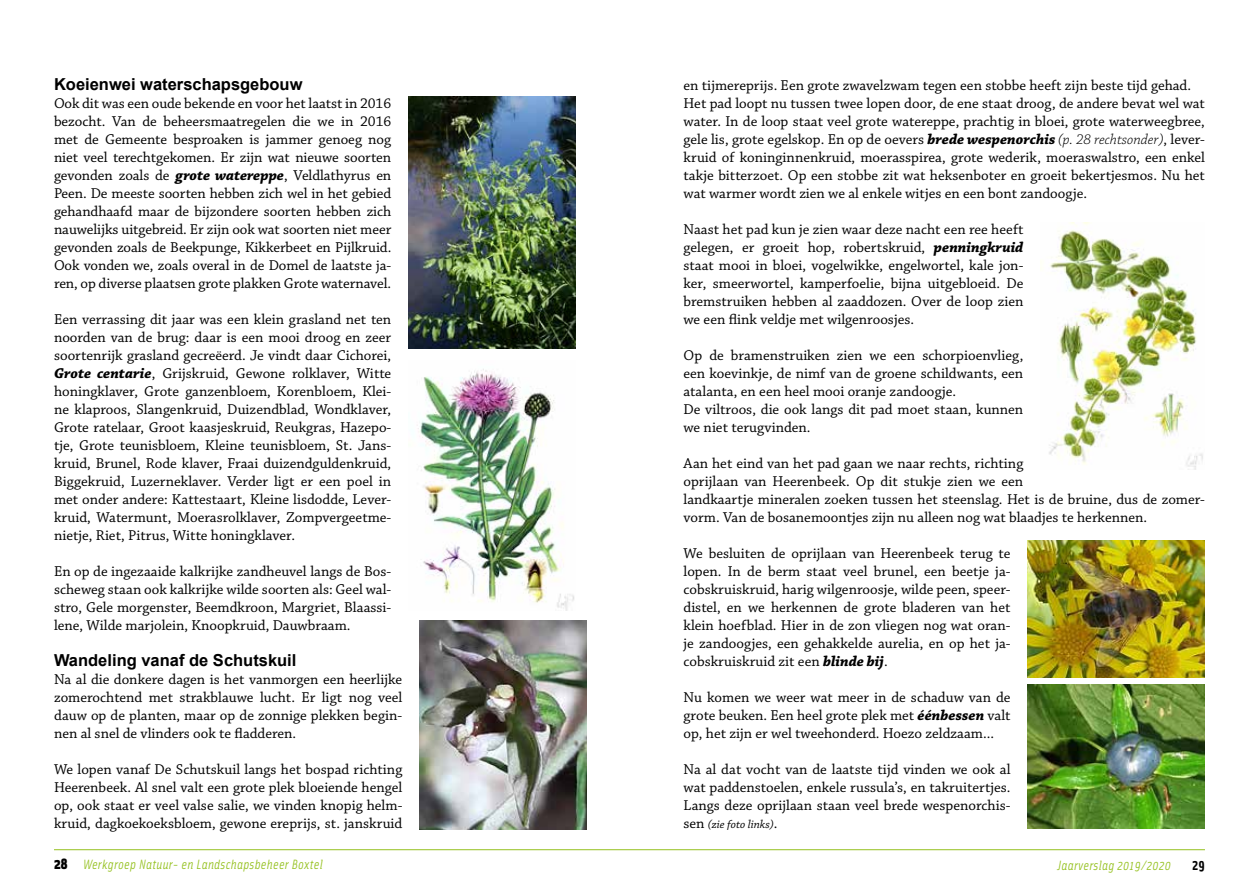
<style>
.page{position:relative;width:1259px;height:893px;background:#fff}
.page>*{position:absolute;margin:0;border:0;box-sizing:border-box;transform-origin:0 0}
.t1{font:700 16.5px "Arial";color:#000}
.t2{font:15px/18px "Chaparral Pro";color:#000;text-align:justify}
.t3{font:700 15px "Solex OT";color:#000}
.t4{font:italic 13.5px "Solex OT";letter-spacing:.02em;color:#95c11f}
.t5{font:italic 12px "Chaparral Pro";color:#000}
.s1{font-weight:700;font-style:italic}
.s2{font-weight:300;font-style:italic}
.s3{font-style:normal;font-size:15px}
.s4{font-weight:900;font-style:normal;font-size:15px;color:#000}
</style>
<div class="page">
<hr style="left:54px;top:849px;width:1151px;height:1px;background:#95c11f">
<img style="left:408px;top:96px;width:167px;height:253px">
<img style="left:417px;top:369px;width:157px;height:242px">
<img style="left:419px;top:621px;width:167px;height:208px">
<img style="left:1049px;top:222px;width:154px;height:247px">
<img style="left:1027px;top:540px;width:178px;height:138px">
<img style="left:1027px;top:685px;width:178px;height:143px">
<p class="t1" style="left:54px;top:73px;width:250px">Koeienwei waterschapsgebouw</p>
<p class="t2" style="left:54px;top:95px;width:339px">Ook dit was een oude bekende en voor het laatst in 2016 bezocht. Van de beheersmaatregelen die we in 2016 met de Gemeente besproaken is jammer genoeg nog niet veel terechtgekomen. Er zijn wat nieuwe soorten gevonden zoals de <span class="s1">grote watereppe</span>, Veldlathyrus en Peen. De meeste soorten hebben zich wel in het gebied gehandhaafd maar de bijzondere soorten hebben zich nauwelijks uitgebreid. Er zijn ook wat soorten niet meer gevonden zoals de Beekpunge, Kikkerbeet en Pijlkruid.<br>Ook vonden we, zoals overal in de Domel de laatste ja&shy;ren, op diverse plaatsen grote plakken Grote waternavel.</p>
<p class="t2" style="left:54px;top:311px;width:339px">Een verrassing dit jaar was een klein grasland net ten noorden van de brug: daar is een mooi droog en zeer soortenrijk grasland gecreëerd. Je vindt daar Cichorei, <span class="s1">Grote centarie</span>, Grijskruid, Gewone rolklaver, Witte honingklaver, Grote ganzenbloem, Korenbloem, Klei&shy;ne klaproos, Slangenkruid, Duizendblad, Wondklaver, Grote ratelaar, Groot kaasjeskruid, Reukgras, Hazepoo tje, Grote teunisbloem, Kleine teunisbloem, St. Jans&shy;kruid, Brunel, Rode klaver, Fraai duizendguldenkruid, Biggekruid, Luzerneklaver. Verder ligt er een poel in met onder andere: Kattestaart, Kleine lisdodde, Lever&shy;kruid, Watermunt, Moerasrolklaver, Zompvergeetme&shy;nietje, Riet, Pitrus, Witte honingklaver.</p>
<p class="t2" style="left:54px;top:563px;width:339px">En op de ingezaaide kalkrijke zandheuvel langs de Bos&shy;scheweg staan ook kalkrijke wilde soorten als: Geel wal&shy;stro, Gele morgenster, Beemdkroon, Margriet, Blaassi&shy;lene, Wilde marjolein, Knoopkruid, Dauwbraam.</p>
<p class="t1" style="left:54px;top:649px;width:244px">Wandeling vanaf de Schutskuil</p>
<p class="t2" style="left:54px;top:671px;width:350px">Na al die donkere dagen is het vanmorgen een heerlijke zomerochtend met strakblauwe lucht. Er ligt nog veel dauw op de planten, maar op de zonnige plekken begin&shy;nen al snel de vlinders ook te fladderen.</p>
<p class="t2" style="left:54px;top:761px;width:350px">We lopen vanaf De Schutskuil langs het bospad richting Heerenbeek. Al snel valt een grote plek bloeiende hengel op, ook staat er veel valse salie, we vinden knopig helm&shy;kruid, dagkoekoeksbloem, gewone ereprijs, st. janskruid</p>
<p class="t2" style="left:683px;top:77px;width:523px;text-align:left">en tijmereprijs. Een grote zwavelzwam tegen een stobbe heeft zijn beste tijd gehad.<br>Het pad loopt nu tussen twee lopen door, de ene staat droog, de andere bevat wel wat water. In de loop staat veel grote watereppe, prachtig in bloei, grote waterweegbree, gele lis, grote egelskop. En op de oevers <span class="s1">brede wespenorchis</span> <span class="s2">(p. 28 rechtsonder)</span>, lever&shy;kruid of koninginnenkruid, moerasspirea, grote wederik, moeraswalstro, een enkel takje bitterzoet. Op een stobbe zit wat heksenboter en groeit bekertjesmos. Nu het wat warmer wordt zien we al enkele witjes en een bont zandoogje.</p>
<p class="t2" style="left:683px;top:221px;width:341px">Naast het pad kun je zien waar deze nacht een ree heeft gelegen, er groeit hop, robertskruid, <span class="s1">penningkruid </span>staat mooi in bloei, vogelwikke, engelwortel, kale jon&shy;ker, smeerwortel, kamperfoelie, bijna uitgebloeid. De bremstruiken hebben al zaaddozen. Over de loop zien we een flink veldje met wilgenroosjes.</p>
<p class="t2" style="left:683px;top:347px;width:341px;text-align:left">Op de bramenstruiken zien we een schorpioenvlieg, een koevinkje, de nimf van de groene schildwants, een atalanta, en een heel mooi oranje zandoogje.<br>De viltroos, die ook langs dit pad moet staan, kunnen we niet terugvinden.</p>
<p class="t2" style="left:683px;top:455px;width:523px;text-align:left">Aan het eind van het pad gaan we naar rechts, richting<br>oprijlaan van Heerenbeek. Op dit stukje zien we een<br>landkaartje mineralen zoeken tussen het steenslag. Het is de bruine, dus de zomer&shy;vorm. Van de bosanemoontjes zijn nu alleen nog wat blaadjes te herkennen.</p>
<p class="t2" style="left:683px;top:545px;width:328px">We besluiten de oprijlaan van Heerenbeek terug te lopen. In de berm staat veel brunel, een beetje ja&shy;cobskruiskruid, harig wilgenroosje, wilde peen, speer&shy;distel, en we herkennen de grote bladeren van het klein hoefblad. Hier in de zon vliegen nog wat oran&shy;je zandoogjes, een gehakkelde aurelia, en op het ja&shy;cobskruiskruid zit een <span class="s1">blinde bij</span>.</p>
<p class="t2" style="left:683px;top:689px;width:329px">Nu komen we weer wat meer in de schaduw van de grote beuken. Een heel grote plek met <span class="s1">éénbessen</span> valt op, het zijn er wel tweehonderd. Hoezo zeldzaam...</p>
<p class="t2" style="left:683px;top:761px;width:328px">Na al dat vocht van de laatste tijd vinden we ook al wat paddenstoelen, enkele russula’s, en takruitertjes.<br>Langs deze oprijlaan staan veel brede wespenorchis-</p>
<p class="t5" style="left:683px;top:818px;width:96px"><span class="s3">sen</span> (zie foto links)<span class="s3">.</span></p>
<p class="t4" style="left:54px;top:856px;width:270px"><span class="s4">28</span> Werkgroep Natuur- en Landschapsbeheer Boxtel</p>
<p class="t4" style="left:1057px;top:857px;width:115px">Jaarverslag 2019/2020</p>
<p class="t3" style="left:1192px;top:855px;width:14px">29</p>
</div>
